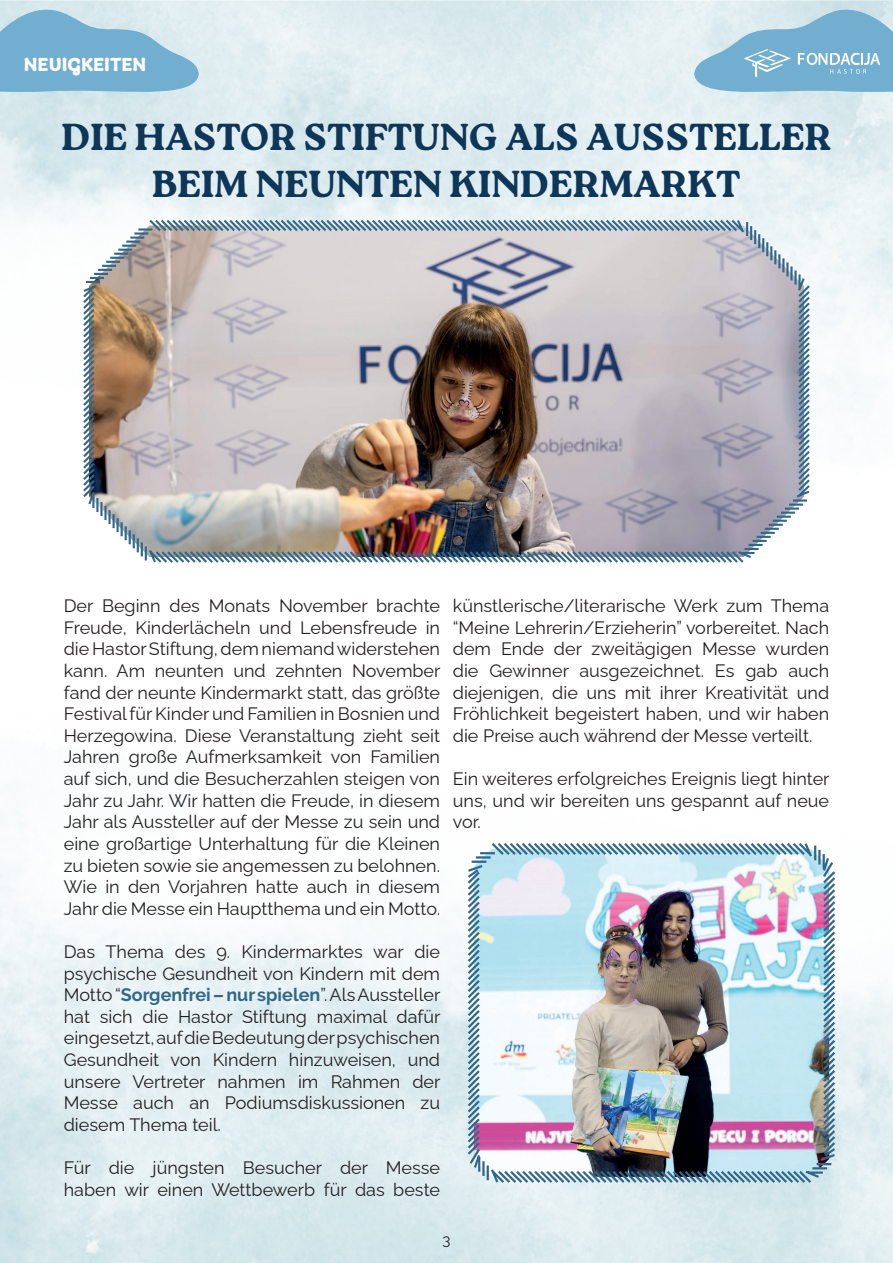
<style>
.page{position:relative;width:893px;height:1263px;background:#fff}
.page>*{position:absolute;margin:0;border:0;box-sizing:border-box;transform-origin:0 0}
.t1{font:900 37.5px/46.5px "Roca";color:#0e3658;text-align:center}
.t2{font:700 19.5px "Giulia";color:#fff}
.t3{font:18px/21.6px "Raleway";color:#231f20;text-align:justify}
.t4{font:15px "Raleway";color:#231f20}
.s1{font-weight:700;color:#31688a}
</style>
<div class="page">
<svg style="left:0;top:7px;width:199px;height:85px"></svg>
<svg style="left:694px;top:7px;width:199px;height:85px"></svg>
<img style="left:81px;top:218px;width:731px;height:345px">
<img style="left:465px;top:843px;width:373px;height:342px">
<p class="t2" style="left:24px;top:52px;width:124px">NEUIGKEITEN</p>
<h1 class="t1" style="left:62px;top:114px;width:771px">DIE HASTOR STIFTUNG ALS AUSSTELLER<br>BEIM NEUNTEN KINDERMARKT</h1>
<p class="t3" style="left:64px;top:593px;width:378px">Der Beginn des Monats November brachte Freude, Kinderlächeln und Lebensfreude in die Hastor Stiftung, dem niemand widerstehen kann. Am neunten und zehnten November fand der neunte Kindermarkt statt, das größte Festival für Kinder und Familien in Bosnien und Herzegowina. Diese Veranstaltung zieht seit Jahren große Aufmerksamkeit von Familien auf sich, und die Besucherzahlen steigen von Jahr zu Jahr. Wir hatten die Freude, in diesem Jahr als Aussteller auf der Messe zu sein und eine großartige Unterhaltung für die Kleinen zu bieten sowie sie angemessen zu belohnen.<br>Wie in den Vorjahren hatte auch in diesem Jahr die Messe ein Hauptthema und ein Motto.</p>
<p class="t3" style="left:64px;top:939px;width:378px">Das Thema des 9. Kindermarktes war die psychische Gesundheit von Kindern mit dem Motto “<span class="s1">Sorgenfrei – nur spielen</span>”. Als Aussteller hat sich die Hastor Stiftung maximal dafür eingesetzt, auf die Bedeutung der psychischen Gesundheit von Kindern hinzuweisen, und unsere Vertreter nahmen im Rahmen der Messe auch an Podiumsdiskussionen zu diesem Thema teil.</p>
<p class="t3" style="left:64px;top:1155px;width:378px">Für die jüngsten Besucher der Messe haben wir einen Wettbewerb für das beste</p>
<p class="t3" style="left:453px;top:593px;width:378px">künstlerische/literarische Werk zum Thema “Meine Lehrerin/Erzieherin” vorbereitet. Nach dem Ende der zweitägigen Messe wurden die Gewinner ausgezeichnet. Es gab auch diejenigen, die uns mit ihrer Kreativität und Fröhlichkeit begeistert haben, und wir haben die Preise auch während der Messe verteilt.</p>
<p class="t3" style="left:453px;top:766px;width:378px">Ein weiteres erfolgreiches Ereignis liegt hinter uns, und wir bereiten uns gespannt auf neue vor.</p>
<p class="t4" style="left:442px;top:1228px;width:10px">3</p>
</div>
